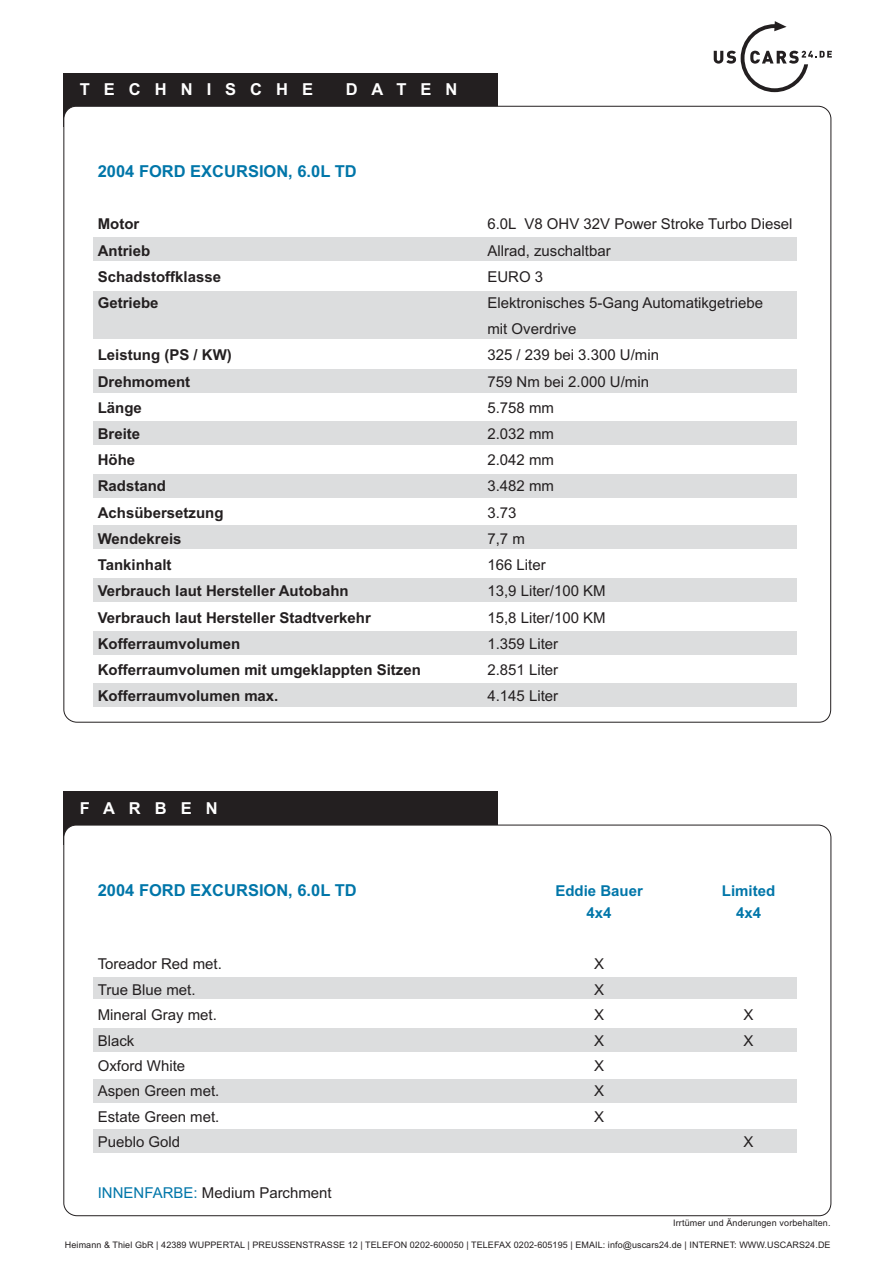
<style>
.page{position:relative;width:893px;height:1263px;background:#fff}
.page>*{position:absolute;margin:0;border:0;box-sizing:border-box;transform-origin:0 0}
.t1{font:16.5px "Arial Bold MS";color:#0076a9}
.t2{font:16.5px "Arial Bold MS";letter-spacing:.85em;color:#fff}
.t3{font:15px/26.2px "Arial MS";color:#231f20}
.t4{font:15px "Arial Bold MS";color:#231f20}
.t5{font:15px "Arial Bold MS";color:#0076a9}
.t6{font:9px "Arial MS";letter-spacing:.01em;color:#231f20}
.s1{color:#0076a9}
</style>
<div class="page">
<div style="left:63px;top:792px;width:435px;height:53px;background:#231f20"></div>
<div style="left:63px;top:825px;width:768px;height:391px;background:#fff;border:1px solid #231f20;border-radius:13px"></div>
<div style="left:93px;top:977px;width:703px;height:21px;background:#dcddde"></div>
<div style="left:93px;top:1028px;width:703px;height:23px;background:#dcddde"></div>
<div style="left:93px;top:1080px;width:703px;height:23px;background:#dcddde"></div>
<div style="left:93px;top:1129px;width:703px;height:23px;background:#dcddde"></div>
<div style="left:63px;top:73px;width:435px;height:53px;background:#231f20"></div>
<div style="left:63px;top:106px;width:768px;height:617px;background:#fff;border:1px solid #231f20;border-radius:13px"></div>
<div style="left:93px;top:238px;width:703px;height:23px;background:#dcddde"></div>
<div style="left:93px;top:291px;width:703px;height:48px;background:#dcddde"></div>
<div style="left:93px;top:369px;width:703px;height:24px;background:#dcddde"></div>
<div style="left:93px;top:422px;width:703px;height:23px;background:#dcddde"></div>
<div style="left:93px;top:474px;width:703px;height:23px;background:#dcddde"></div>
<div style="left:93px;top:526px;width:703px;height:23px;background:#dcddde"></div>
<div style="left:93px;top:578px;width:703px;height:24px;background:#dcddde"></div>
<div style="left:93px;top:631px;width:703px;height:24px;background:#dcddde"></div>
<div style="left:93px;top:683px;width:703px;height:23px;background:#dcddde"></div>
<svg style="left:713px;top:21px;width:118px;height:71px"></svg>
<p class="t2" style="left:80px;top:83px;width:235px">TECHNISCHE</p>
<p class="t2" style="left:346px;top:83px;width:113px">DATEN</p>
<p class="t1" style="left:98px;top:165px;width:260px">2004 FORD EXCURSION, 6.0L TD</p>
<p class="t4" style="left:98px;top:219px;width:43px">Motor</p>
<p class="t3" style="left:487px;top:212px;width:306px">6.0L V8 OHV 32V Power Stroke Turbo Diesel</p>
<p class="t4" style="left:98px;top:245px;width:54px">Antrieb</p>
<p class="t3" style="left:487px;top:239px;width:125px">Allrad, zuschaltbar</p>
<p class="t4" style="left:98px;top:271px;width:125px">Schadstoffklasse</p>
<p class="t3" style="left:487px;top:265px;width:57px">EURO 3</p>
<p class="t4" style="left:98px;top:297px;width:62px">Getriebe</p>
<p class="t3" style="left:487px;top:291px;width:277px">Elektronisches 5-Gang Automatikgetriebe mit Overdrive</p>
<p class="t4" style="left:98px;top:350px;width:135px">Leistung (PS / KW)</p>
<p class="t3" style="left:487px;top:344px;width:173px">325 / 239 bei 3.300 U/min</p>
<p class="t4" style="left:98px;top:376px;width:94px">Drehmoment</p>
<p class="t3" style="left:487px;top:370px;width:163px">759 Nm bei 2.000 U/min</p>
<p class="t4" style="left:98px;top:402px;width:46px">Länge</p>
<p class="t3" style="left:487px;top:396px;width:68px">5.758 mm</p>
<p class="t4" style="left:98px;top:428px;width:44px">Breite</p>
<p class="t3" style="left:487px;top:422px;width:68px">2.032 mm</p>
<p class="t4" style="left:98px;top:455px;width:39px">Höhe</p>
<p class="t3" style="left:487px;top:448px;width:68px">2.042 mm</p>
<p class="t4" style="left:98px;top:481px;width:70px">Radstand</p>
<p class="t3" style="left:487px;top:475px;width:68px">3.482 mm</p>
<p class="t4" style="left:98px;top:507px;width:127px">Achsübersetzung</p>
<p class="t3" style="left:487px;top:501px;width:31px">3.73</p>
<p class="t4" style="left:98px;top:533px;width:85px">Wendekreis</p>
<p class="t3" style="left:487px;top:527px;width:39px">7,7 m</p>
<p class="t4" style="left:98px;top:559px;width:75px">Tankinhalt</p>
<p class="t3" style="left:487px;top:553px;width:60px">166 Liter</p>
<p class="t4" style="left:98px;top:586px;width:252px">Verbrauch laut Hersteller Autobahn</p>
<p class="t3" style="left:487px;top:579px;width:120px">13,9 Liter/100 KM</p>
<p class="t4" style="left:98px;top:612px;width:275px">Verbrauch laut Hersteller Stadtverkehr</p>
<p class="t3" style="left:487px;top:606px;width:120px">15,8 Liter/100 KM</p>
<p class="t4" style="left:98px;top:638px;width:144px">Kofferraumvolumen</p>
<p class="t3" style="left:487px;top:632px;width:72px">1.359 Liter</p>
<p class="t4" style="left:98px;top:664px;width:324px">Kofferraumvolumen mit umgeklappten Sitzen</p>
<p class="t3" style="left:487px;top:658px;width:72px">2.851 Liter</p>
<p class="t4" style="left:98px;top:690px;width:182px">Kofferraumvolumen max.</p>
<p class="t3" style="left:487px;top:684px;width:72px">4.145 Liter</p>
<p class="t2" style="left:80px;top:802px;width:139px">FARBEN</p>
<p class="t1" style="left:98px;top:884px;width:260px">2004 FORD EXCURSION, 6.0L TD</p>
<p class="t5" style="left:555px;top:885px;width:89px">Eddie Bauer</p>
<p class="t5" style="left:722px;top:885px;width:55px">Limited</p>
<p class="t5" style="left:586px;top:907px;width:26px">4x4</p>
<p class="t5" style="left:736px;top:907px;width:26px">4x4</p>
<p class="t3" style="left:98px;top:952px;width:126px">Toreador Red met.</p>
<p class="t3" style="left:594px;top:952px;width:11px">X</p>
<p class="t3" style="left:98px;top:978px;width:99px">True Blue met.</p>
<p class="t3" style="left:594px;top:978px;width:11px">X</p>
<p class="t3" style="left:98px;top:1003px;width:121px">Mineral Gray met.</p>
<p class="t3" style="left:594px;top:1003px;width:11px">X</p>
<p class="t3" style="left:743px;top:1003px;width:11px">X</p>
<p class="t3" style="left:98px;top:1029px;width:38px">Black</p>
<p class="t3" style="left:594px;top:1029px;width:11px">X</p>
<p class="t3" style="left:743px;top:1029px;width:11px">X</p>
<p class="t3" style="left:98px;top:1054px;width:89px">Oxford White</p>
<p class="t3" style="left:594px;top:1054px;width:11px">X</p>
<p class="t3" style="left:98px;top:1080px;width:123px">Aspen Green met.</p>
<p class="t3" style="left:594px;top:1080px;width:11px">X</p>
<p class="t3" style="left:98px;top:1105px;width:123px">Estate Green met.</p>
<p class="t3" style="left:594px;top:1105px;width:11px">X</p>
<p class="t3" style="left:98px;top:1130px;width:84px">Pueblo Gold</p>
<p class="t3" style="left:743px;top:1130px;width:11px">X</p>
<p class="t3" style="left:98px;top:1181px;width:235px"><span class="s1">INNENFARBE:</span> Medium Parchment</p>
<p class="t6" style="left:673px;top:1220px;width:159px">Irrtümer und Änderungen vorbehalten.</p>
<p class="t6" style="left:65px;top:1242px;width:767px">Heimann &amp; Thiel GbR | 42389 WUPPERTAL | PREUSSENSTRASSE 12 | TELEFON 0202-600050 | TELEFAX 0202-605195 | EMAIL: info@uscars24.de | INTERNET: WWW.USCARS24.DE</p>
</div>
